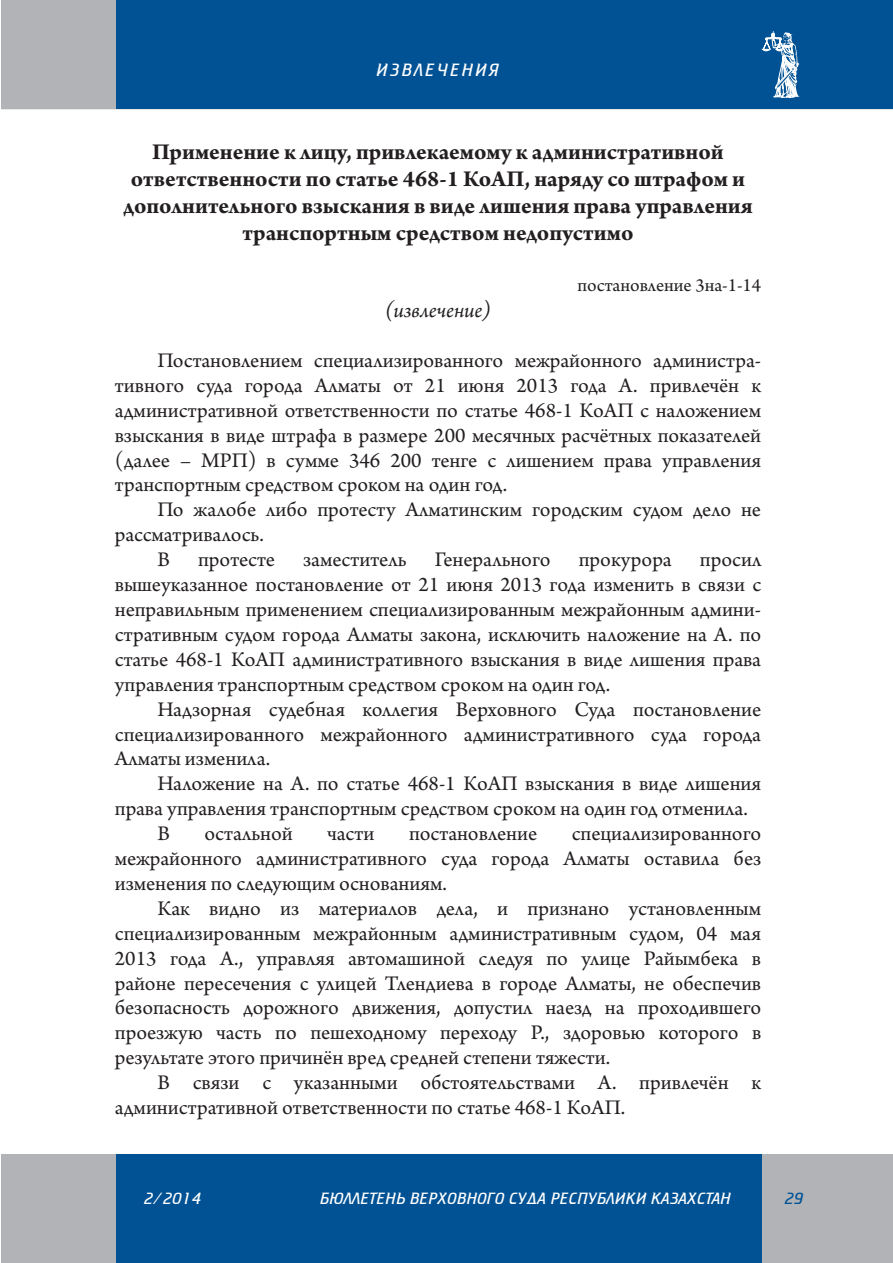
<style>
.page{position:relative;width:893px;height:1263px;background:#fff}
.page>*{position:absolute;margin:0;border:0;box-sizing:border-box;transform-origin:0 0}
.t1{font:700 24px/27px "Arno Pro";color:#231f20;text-align:center}
.t2{font:italic 22.5px "Arno Pro";color:#231f20}
.t3{font:21.9px/24.9px "Arno Pro";color:#231f20;text-align:justify}
.t4{font:19.5px "Arno Pro";letter-spacing:-.005em;color:#231f20}
.t5{font:300 18px "FK Cricket";letter-spacing:.11em;color:#fff}
.t6{font:300 16.5px "FK Cricket";color:#fff}
.t7{font:300 16.5px "FK Cricket";color:#005294}
</style>
<div class="page">
<div style="left:2px;top:1155px;width:114px;height:108px;background:#b2b3b7"></div>
<div style="left:116px;top:1155px;width:647px;height:108px;background:#005294"></div>
<div style="left:763px;top:1155px;width:130px;height:108px;background:#b2b3b7"></div>
<div style="left:2px;top:0;width:114px;height:109px;background:#b2b3b7"></div>
<div style="left:116px;top:0;width:777px;height:109px;background:#005294"></div>
<svg style="left:761px;top:31px;width:39px;height:67px"></svg>
<p class="t5" style="left:377px;top:61px;width:124px">ИЗВЛЕЧЕНИЯ</p>
<p class="t1" style="left:123px;top:139px;width:631px">Применение к лицу, привлекаемому к административной ответственности по статье 468-1 КоАП, наряду со штрафом и дополнительного взыскания в виде лишения права управления транспортным средством недопустимо</p>
<p class="t4" style="left:578px;top:274px;width:185px">постановление 3на-1-14</p>
<p class="t2" style="left:385px;top:297px;width:107px">(извлечение)</p>
<p class="t3" style="left:115px;top:349px;width:648px;text-indent:43px">Постановлением специализированного межрайонного администра&shy;тивного суда города Алматы от 21 июня 2013 года А. привлечён к административной ответственности по статье 468-1 КоАП с наложением взыскания в виде штрафа в размере 200 месячных расчётных показателей (далее – МРП) в сумме 346 200 тенге с лишением права управления транспортным средством сроком на один год.</p>
<p class="t3" style="left:157px;top:498px;width:605px">По жалобе либо протесту Алматинским городским судом дело не</p>
<p class="t3" style="left:115px;top:523px;width:150px">рассматривалось.</p>
<p class="t3" style="left:157px;top:548px;width:14px">В</p>
<p class="t3" style="left:198px;top:548px;width:79px">протесте</p>
<p class="t3" style="left:303px;top:548px;width:105px">заместитель</p>
<p class="t3" style="left:435px;top:548px;width:117px">Генерального</p>
<p class="t3" style="left:579px;top:548px;width:95px">прокурора</p>
<p class="t3" style="left:115px;top:548px;width:648px;text-indent:585px">просил вышеуказанное постановление от 21 июня 2013 года изменить в связи с неправильным применением специализированным межрайонным админи&shy;стративным судом города Алматы закона, исключить наложение на А. по статье 468-1 КоАП административного взыскания в виде лишения права управления транспортным средством сроком на один год.</p>
<p class="t3" style="left:115px;top:698px;width:648px;text-indent:43px">Надзорная судебная коллегия Верховного Суда постановление специализированного межрайонного административного суда города Алматы изменила.</p>
<p class="t3" style="left:157px;top:772px;width:605px">Наложение на А. по статье 468-1 КоАП взыскания в виде лишения</p>
<p class="t3" style="left:115px;top:797px;width:635px">права управления транспортным средством сроком на один год отменила.</p>
<p class="t3" style="left:157px;top:822px;width:14px">В</p>
<p class="t3" style="left:204px;top:822px;width:90px">остальной</p>
<p class="t3" style="left:327px;top:822px;width:49px">части</p>
<p class="t3" style="left:409px;top:822px;width:130px">постановление</p>
<p class="t3" style="left:115px;top:822px;width:648px;text-indent:457px">специализированного межрайонного административного суда города Алматы оставила без изменения по следующим основаниям.</p>
<p class="t3" style="left:115px;top:897px;width:648px;text-indent:43px">Как видно из материалов дела, и признано установленным специализированным межрайонным административным судом, 04 мая 2013 года А., управляя автомашиной следуя по улице Райымбека в районе пересечения с улицей Тлендиева в городе Алматы, не обеспечив безопасность дорожного движения, допустил наезд на проходившего проезжую часть по пешеходному переходу Р., здоровью которого в результате этого причинён вред средней степени тяжести.</p>
<p class="t3" style="left:115px;top:1071px;width:648px;text-indent:43px">В связи с указанными обстоятельствами А. привлечён к административной ответственности по статье 468-1 КоАП.</p>
<p class="t6" style="left:144px;top:1190px;width:59px">2/2014</p>
<p class="t6" style="left:320px;top:1190px;width:413px">БЮЛЛЕТЕНЬ ВЕРХОВНОГО СУДА РЕСПУБЛИКИ КАЗАХСТАН</p>
<p class="t7" style="left:784px;top:1190px;width:21px">29</p>
</div>
